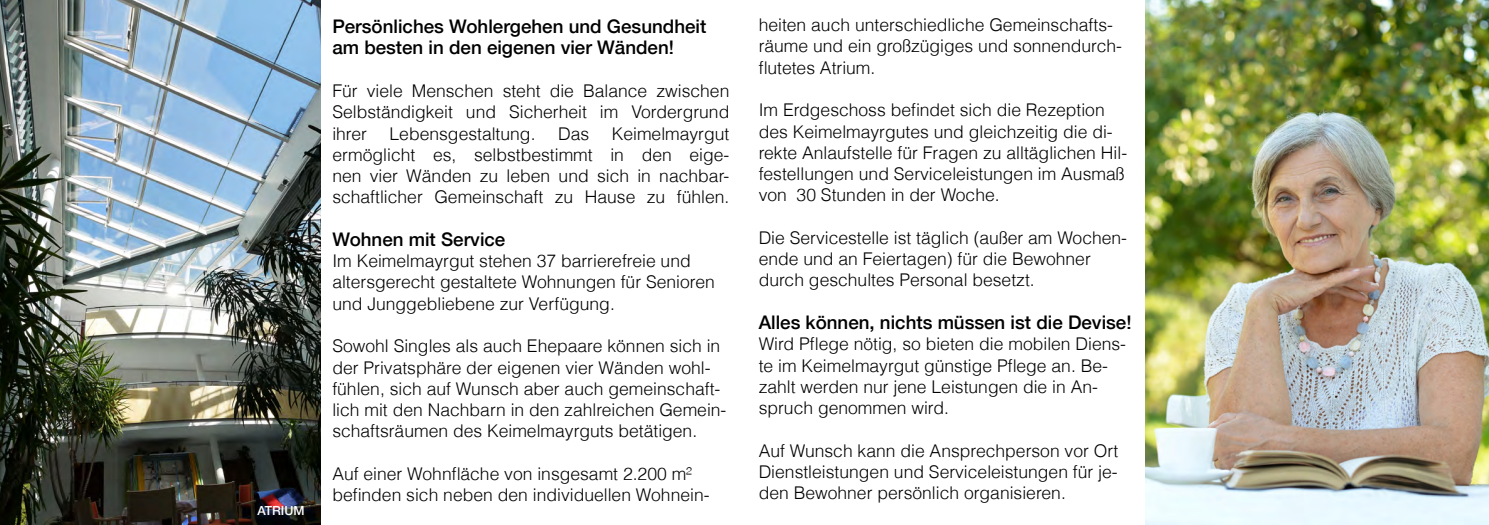
<style>
.page{position:relative;width:1489px;height:525px;background:#fff}
.page>*{position:absolute;margin:0;border:0;box-sizing:border-box;transform-origin:0 0}
.t1{font:500 18.75px/21.2px "Helvetica Neue LT";color:#000}
.t2{font:300 17.5px/21.2px "Helvetica LT";color:#000}
.t3{font:500 12.5px "Helvetica Neue LT";color:#fff}
</style>
<div class="page">
<img style="left:0;top:0;width:321px;height:524px">
<img style="left:1145px;top:0;width:343px;height:524px">
<p class="t3" style="left:257px;top:503px;width:49px">ATRIUM</p>
<p class="t1" style="left:332px;top:16px;width:375px">Persönliches Wohlergehen und Gesundheit am besten in den eigenen vier Wänden!</p>
<p class="t2" style="left:332px;top:80px;width:398px;text-align:justify">Für viele Menschen steht die Balance zwischen Selbständigkeit und Sicherheit im Vordergrund ihrer</p>
<p class="t2" style="left:332px;top:122px;width:398px;text-align:justify;text-indent:279px">Keimelmayrgut ermöglicht es, selbstbestimmt in den eige&shy;nen vier Wänden zu leben und sich in nachbar&shy;schaftlicher Gemeinschaft zu Hause zu fühlen.</p>
<p class="t1" style="left:332px;top:228px;width:174px">Wohnen mit Service</p>
<p class="t2" style="left:332px;top:250px;width:384px">Im Keimelmayrgut stehen 37 barrierefreie und altersgerecht gestaltete Wohnungen für Senioren und Junggebliebene zur Verfügung.</p>
<p class="t2" style="left:332px;top:335px;width:395px">Sowohl Singles als auch Ehepaare können sich in der Privatsphäre der eigenen vier Wänden wohl&shy;fühlen, sich auf Wunsch aber auch gemeinschaft&shy;lich mit den Nachbarn in den zahlreichen Gemein&shy;schaftsräumen des Keimelmayrguts betätigen.</p>
<p class="t2" style="left:332px;top:462px;width:379px">Auf einer Wohnfläche von insgesamt 2.200 m² befinden sich neben den individuellen Wohnein-</p>
<p class="t2" style="left:389px;top:122px;width:147px">Lebensgestaltung.</p>
<p class="t2" style="left:558px;top:122px;width:33px">Das</p>
<p class="t2" style="left:758px;top:14px;width:365px">heiten auch unterschiedliche Gemeinschafts&shy;räume und ein großzügiges und sonnendurch&shy;flutetes Atrium.</p>
<p class="t2" style="left:758px;top:99px;width:370px">Im Erdgeschoss befindet sich die Rezeption des Keimelmayrgutes und gleichzeitig die di&shy;rekte Anlaufstelle für Fragen zu alltäglichen Hil&shy;festellungen und Serviceleistungen im Ausmaß von 30 Stunden in der Woche.</p>
<p class="t2" style="left:758px;top:227px;width:370px">Die Servicestelle ist täglich (außer am Wochen&shy;ende und an Feiertagen) für die Bewohner durch geschultes Personal besetzt.</p>
<p class="t1" style="left:758px;top:311px;width:374px">Alles können, nichts müssen ist die Devise!</p>
<p class="t2" style="left:758px;top:333px;width:369px">Wird Pflege nötig, so bieten die mobilen Diens&shy;te im Keimelmayrgut günstige Pflege an. Be&shy;zahlt werden nur jene Leistungen die in An&shy;spruch genommen wird.</p>
<p class="t2" style="left:758px;top:439px;width:361px;text-align:justify">Auf Wunsch kann die Ansprechperson vor Ort Dienstleistungen und Serviceleistungen für je&shy;den Bewohner persönlich organisieren.</p>
</div>
